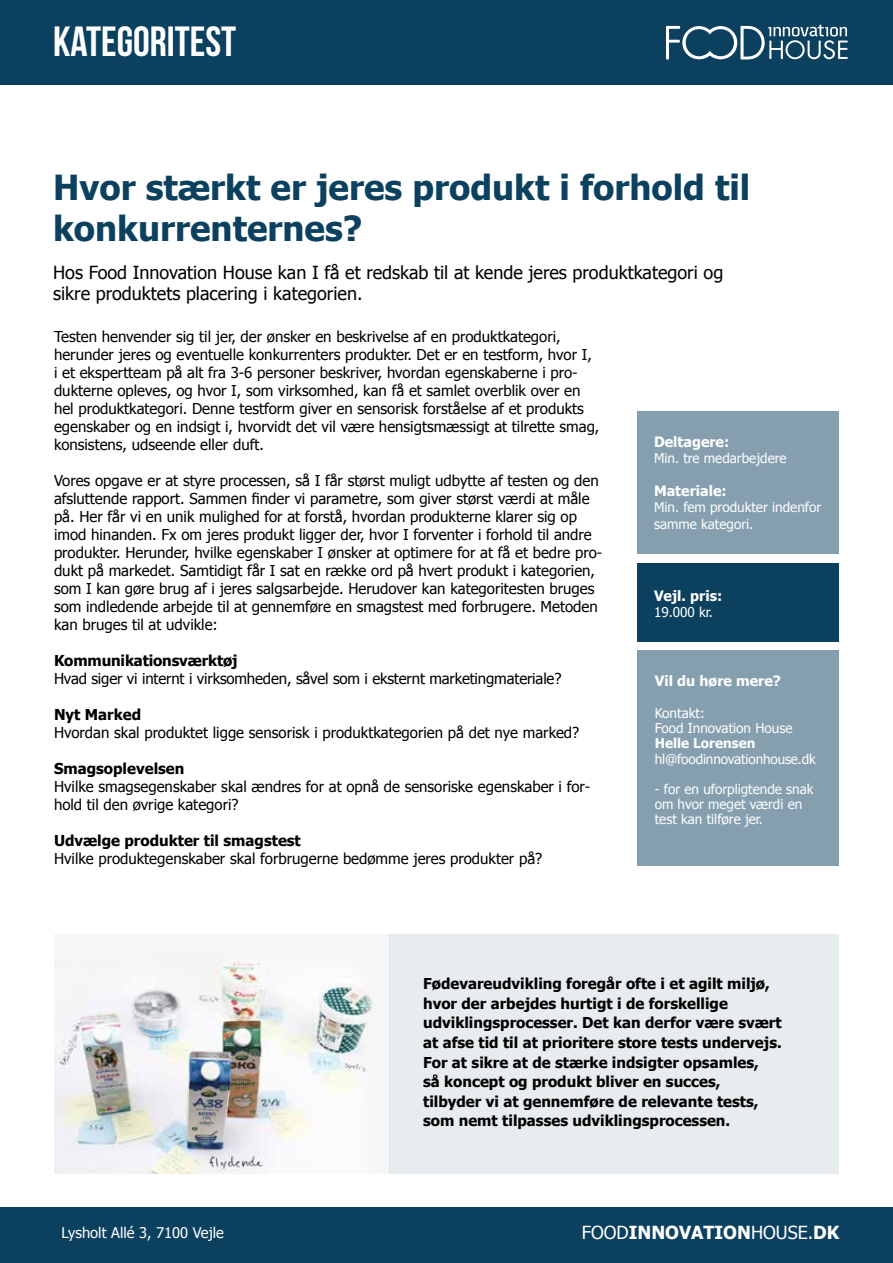
<style>
.page{position:relative;width:893px;height:1263px;background:#fff}
.page>*{position:absolute;margin:0;border:0;box-sizing:border-box;transform-origin:0 0}
.t1{font:42.15px "Bebas Neue";color:#fff}
.t2{font:700 34.5px/41.4px "Tahoma";color:#0b405f}
.t3{font:18px/21.6px "Tahoma";color:#000}
.t4{font:700 18px "Tahoma";color:#fff}
.t5{font:15px/18px "Tahoma";color:#000}
.t6{font:700 15px/19.5px "Tahoma";color:#000}
.t7{font:14.7px "Tahoma";color:#fff}
.t8{font:700 14.25px "Tahoma";color:#fff}
.t9{font:13.5px/15px "Tahoma";color:#fff}
.t10{font:700 13.5px "Tahoma";color:#fff}
.s1{font-weight:400}
</style>
<div class="page">
<div style="left:0;top:0;width:893px;height:85px;background:#0b405f"></div>
<svg style="left:666px;top:25px;width:182px;height:34px"></svg>
<div style="left:0;top:1207px;width:893px;height:56px;background:#0b405f"></div>
<img style="left:55px;top:979px;width:297px;height:195px">
<div style="left:55px;top:934px;width:335px;height:45px;background:#f7f6f7"></div>
<div style="left:352px;top:934px;width:38px;height:240px;background:#f7f6f7"></div>
<div style="left:390px;top:934px;width:449px;height:240px;background:#e7ecef"></div>
<div style="left:637px;top:411px;width:201px;height:143px;background:#859faf"></div>
<div style="left:637px;top:563px;width:201px;height:78px;background:#0b405f"></div>
<div style="left:638px;top:650px;width:201px;height:215px;background:#859faf"></div>
<h1 class="t1" style="left:53px;top:19px;width:185px">KATEGORITEST</h1>
<h2 class="t2" style="left:53px;top:165px;width:699px">Hvor stærkt er jeres produkt i forhold til konkurrenternes?</h2>
<p class="t3" style="left:53px;top:261px;width:672px">Hos Food Innovation House kan I få et redskab til at kende jeres produktkategori og sikre produktets placering i kategorien.</p>
<p class="t5" style="left:54px;top:327px;width:547px">Testen henvender sig til jer, der ønsker en beskrivelse af en produktkategori, herunder jeres og eventuelle konkurrenters produkter. Det er en testform, hvor I,<br>i et ekspertteam på alt fra 3-6 personer beskriver, hvordan egenskaberne i pro&shy;dukterne opleves, og hvor I, som virksomhed, kan få et samlet overblik over en hel produktkategori. Denne testform giver en sensorisk forståelse af et produkts egenskaber og en indsigt i, hvorvidt det vil være hensigtsmæssigt at tilrette smag, konsistens, udseende eller duft.</p>
<p class="t5" style="left:54px;top:471px;width:550px">Vores opgave er at styre processen, så I får størst muligt udbytte af testen og den afsluttende rapport. Sammen finder vi parametre, som giver størst værdi at måle på. Her får vi en unik mulighed for at forstå, hvordan produkterne klarer sig op imod hinanden. Fx om jeres produkt ligger der, hvor I forventer i forhold til andre produkter. Herunder, hvilke egenskaber I ønsker at optimere for at få et bedre pro&shy;dukt på markedet. Samtidigt får I sat en række ord på hvert produkt i kategorien, som I kan gøre brug af i jeres salgsarbejde. Herudover kan kategoritesten bruges som indledende arbejde til at gennemføre en smagstest med forbrugere. Metoden kan bruges til at udvikle:</p>
<p class="t6" style="left:54px;top:650px;width:185px">Kommunikationsværktøj</p>
<p class="t5" style="left:54px;top:669px;width:509px">Hvad siger vi internt i virksomheden, såvel som i eksternt marketingmateriale?</p>
<p class="t6" style="left:54px;top:704px;width:89px">Nyt Marked</p>
<p class="t5" style="left:54px;top:723px;width:527px">Hvordan skal produktet ligge sensorisk i produktkategorien på det nye marked?</p>
<p class="t6" style="left:54px;top:758px;width:132px">Smagsoplevelsen</p>
<p class="t5" style="left:54px;top:777px;width:538px">Hvilke smagsegenskaber skal ændres for at opnå de sensoriske egenskaber i for&shy;hold til den øvrige kategori?</p>
<p class="t6" style="left:54px;top:830px;width:248px">Udvælge produkter til smagstest</p>
<p class="t5" style="left:54px;top:849px;width:490px">Hvilke produktegenskaber skal forbrugerne bedømme jeres produkter på?</p>
<p class="t8" style="left:654px;top:431px;width:77px">Deltagere:</p>
<p class="t9" style="left:654px;top:450px;width:134px">Min. tre medarbejdere</p>
<p class="t8" style="left:654px;top:481px;width:74px">Materiale:</p>
<p class="t9" style="left:654px;top:499px;width:169px;line-height:16.2px">Min. fem produkter indenfor samme kategori.</p>
<p class="t8" style="left:654px;top:586px;width:70px">Vejl. pris:</p>
<p class="t9" style="left:654px;top:604px;width:61px">19.000 kr.</p>
<p class="t8" style="left:655px;top:670px;width:128px">Vil du høre mere?</p>
<p class="t9" style="left:655px;top:705px;width:139px">Kontakt:<br>Food Innovation House</p>
<p class="t10" style="left:655px;top:734px;width:102px">Helle Lorensen</p>
<p class="t9" style="left:655px;top:751px;width:163px">hl@foodinnovationhouse.dk</p>
<p class="t9" style="left:655px;top:781px;width:160px">- for en uforpligtende snak om hvor meget værdi en test kan tilføre jer.</p>
<p class="t7" style="left:62px;top:1223px;width:164px">Lysholt Allé 3, 7100 Vejle</p>
<p class="t6" style="left:423px;top:973px;width:360px">Fødevareudvikling foregår ofte i et agilt miljø, hvor der arbejdes hurtigt i de forskellige udviklingsprocesser. Det kan derfor være svært at afse tid til at prioritere store tests undervejs.<br>For at sikre at de stærke indsigter opsamles,<br>så koncept og produkt bliver en succes, tilbyder vi at gennemføre de relevante tests, som nemt tilpasses udviklingsprocessen.</p>
<p class="t4" style="left:582px;top:1220px;width:259px"><span class="s1">FOOD</span>INNOVATION<span class="s1">HOUSE.</span>DK</p>
</div>
